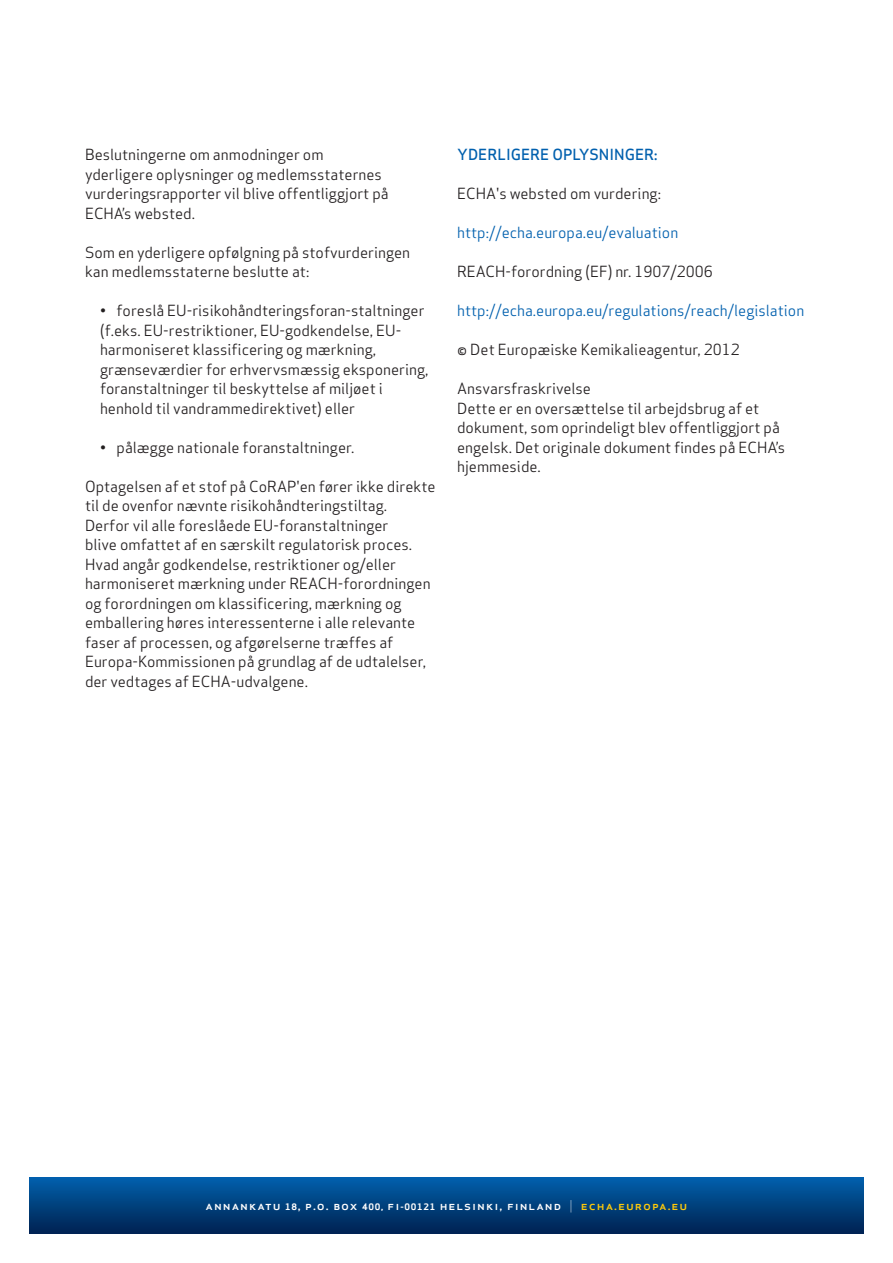
<style>
.page{position:relative;width:893px;height:1263px;background:#fff}
.page>*{position:absolute;margin:0;border:0;box-sizing:border-box;transform-origin:0 0}
.t1{font:15px/19.5px "Apex Sans";color:#231f20}
.t2{font:15px "Apex Sans";color:#0160ae}
.t3{font:500 15px "Apex Sans";color:#0160ae}
.t4{font:500 12.15px "Apex Sans";letter-spacing:.075em;color:#fff;scale:1.08 1}
.s1{font-weight:700;font-size:8.7px}
.s2{font-weight:700;font-size:8.25px}
.s3{font-weight:300}
.s4{color:#feca0a}
</style>
<div class="page">
<svg style="left:30px;top:1178px;width:833px;height:55px;background:#00407e"></svg>
<p class="t1" style="left:85px;top:144px;width:305px">Beslutningerne om anmodninger om yderligere oplysninger og medlemsstaternes vurderingsrapporter vil blive offentliggjort på ECHA’s websted.</p>
<p class="t1" style="left:85px;top:241px;width:327px">Som en yderligere opfølgning på stofvurderingen kan medlemsstaterne beslutte at:</p>
<p class="t1" style="left:100px;top:300px;width:330px">• foreslå EU-risikohåndteringsforan-staltninger (f.eks. EU-restriktioner, EU-godkendelse, EU&shy;harmoniseret klassificering og mærkning, grænseværdier for erhvervsmæssig eksponering, foranstaltninger til beskyttelse af miljøet i henhold til vandrammedirektivet) eller</p>
<p class="t1" style="left:100px;top:436px;width:256px">• pålægge nationale foranstaltninger.</p>
<p class="t1" style="left:85px;top:475px;width:352px">Optagelsen af et stof på CoRAP'en fører ikke direkte til de ovenfor nævnte risikohåndteringstiltag.<br>Derfor vil alle foreslåede EU-foranstaltninger<br>blive omfattet af en særskilt regulatorisk proces.<br>Hvad angår godkendelse, restriktioner og/eller harmoniseret mærkning under REACH-forordningen og forordningen om klassificering, mærkning og emballering høres interessenterne i alle relevante faser af processen, og afgørelserne træffes af Europa-Kommissionen på grundlag af de udtalelser, der vedtages af ECHA-udvalgene.</p>
<p class="t3" style="left:457px;top:142px;width:21px">Yderligere</p>
<p class="t3" style="left:552px;top:142px;width:11px">oplysninger</p>
<p class="t3" style="left:654px;top:142px;width:5px">:</p>
<p class="t1" style="left:457px;top:183px;width:205px">ECHA's websted om vurdering:</p>
<p class="t2" style="left:457px;top:221px;width:223px">http://echa.europa.eu/evaluation</p>
<p class="t1" style="left:457px;top:261px;width:257px">REACH-forordning (EF) nr. 1907/2006</p>
<p class="t2" style="left:457px;top:299px;width:349px">http://echa.europa.eu/regulations/reach/legislation</p>
<p class="t1" style="left:457px;top:339px;width:284px">© Det Europæiske Kemikalieagentur, 2012</p>
<p class="t1" style="left:457px;top:378px;width:329px">Ansvarsfraskrivelse<br>Dette er en oversættelse til arbejdsbrug af et dokument, som oprindeligt blev offentliggjort på engelsk. Det originale dokument findes på ECHA’s hjemmeside.</p>
<p class="t4" style="left:206px;top:1195px;width:448px">annankatu <span class="s1">18</span>, p.o. box <span class="s1">400,</span> fi<span class="s2">-</span><span class="s1">00121</span> helsinki, finland <span class="s3">|</span> <span class="s4">echa.europa.eu</span></p>
</div>
